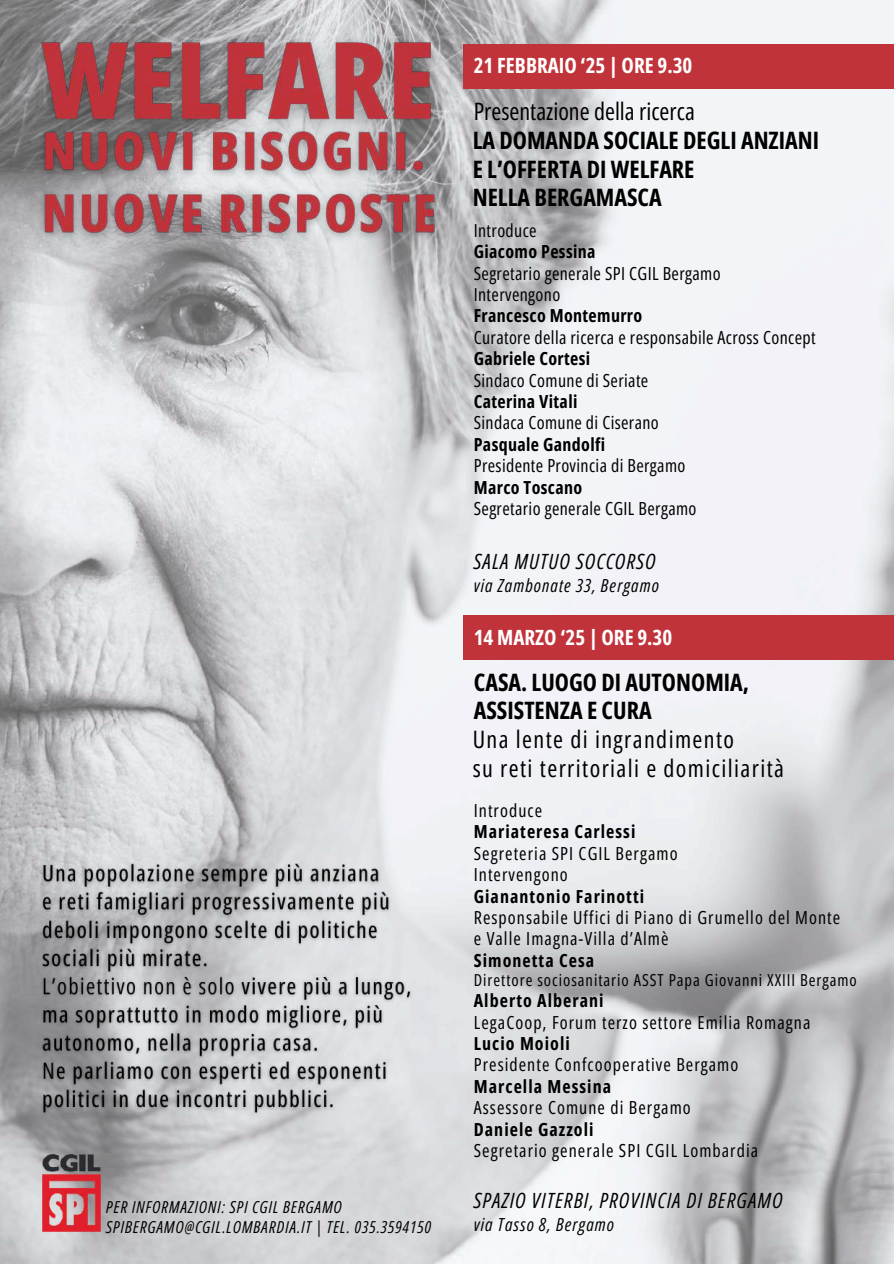
<style>
.page{position:relative;width:894px;height:1264px;background:#fff}
.page>*{position:absolute;margin:0;border:0;box-sizing:border-box;transform-origin:0 0}
.t1{font:700 24px/28.2px "Open Sans Condensed";color:#000}
.t2{font:24px/28.2px "Open Sans Condensed";letter-spacing:.06em;color:#000}
.t3{font:24px "Open Sans Condensed";color:#000}
.t4{font:italic 21px "Open Sans Condensed";letter-spacing:.06em;color:#000}
.t5{font:700 21px "Open Sans Condensed";color:#fff}
.t6{font:18px/21.3px "Open Sans Condensed";letter-spacing:.06em;color:#000}
.t7{font:18px/21.3px "Open Sans Condensed";letter-spacing:.02em;color:#000}
.t8{font:700 18px "Open Sans Condensed";letter-spacing:.06em;color:#000}
.t9{font:700 18px "Open Sans Condensed";letter-spacing:.02em;color:#000}
.t10{font:italic 18px "Open Sans Condensed";letter-spacing:.06em;color:#000}
.t11{font:italic 16.5px/20.2px "Open Sans Condensed";letter-spacing:.06em;color:#000}
.t12{font:16.5px "Open Sans Condensed";letter-spacing:.06em;color:#000}
</style>
<div class="page">
<img style="left:0;top:0;width:893px;height:1263px">
<img style="left:42px;top:1154px;width:59px;height:77px">
<div style="left:462px;top:44px;width:431px;height:45px;background:#c1333a"></div>
<div style="left:462px;top:615px;width:431px;height:45px;background:#c1333a"></div>
<img style="left:36px;top:857px;width:382px;height:262px">
<img style="left:16px;top:5px;width:442px;height:146px">
<img style="left:31px;top:113px;width:417px;height:136px">
<p class="t11" style="left:106px;top:1196px;width:326px">PER INFORMAZIONI: SPI CGIL BERGAMO<br>SPIBERGAMO@CGIL.LOMBARDIA.IT | TEL. 035.3594150</p>
<p class="t5" style="left:473px;top:50px;width:220px">21 FEBBRAIO ‘25 | ORE 9.30</p>
<h1 class="t3" style="left:473px;top:94px;width:222px">Presentazione della ricerca</h1>
<h1 class="t1" style="left:472px;top:126px;width:348px">LA DOMANDA SOCIALE DEGLI ANZIANI<br>E L’OFFERTA DI WELFARE<br>NELLA BERGAMASCA</h1>
<p class="t7" style="left:473px;top:219px;width:64px">Introduce</p>
<p class="t9" style="left:473px;top:239px;width:123px">Giacomo Pessina</p>
<p class="t7" style="left:473px;top:262px;width:248px">Segretario generale SPI CGIL Bergamo<br>Intervengono</p>
<p class="t9" style="left:473px;top:303px;width:170px">Francesco Montemurro</p>
<p class="t7" style="left:473px;top:326px;width:343px">Curatore della ricerca e responsabile Across Concept</p>
<p class="t9" style="left:473px;top:346px;width:118px">Gabriele Cortesi</p>
<p class="t7" style="left:473px;top:369px;width:176px">Sindaco Comune di Seriate</p>
<p class="t9" style="left:473px;top:389px;width:105px">Caterina Vitali</p>
<p class="t7" style="left:473px;top:412px;width:186px">Sindaca Comune di Ciserano</p>
<p class="t9" style="left:473px;top:431px;width:133px">Pasquale Gandolfi</p>
<p class="t7" style="left:473px;top:454px;width:213px">Presidente Provincia di Bergamo</p>
<p class="t9" style="left:473px;top:474px;width:110px">Marco Toscano</p>
<p class="t7" style="left:473px;top:497px;width:224px">Segretario generale CGIL Bergamo</p>
<p class="t4" style="left:473px;top:547px;width:183px">SALA MUTUO SOCCORSO</p>
<p class="t10" style="left:473px;top:572px;width:187px">via Zambonate 33, Bergamo</p>
<p class="t5" style="left:473px;top:622px;width:200px">14 MARZO ‘25 | ORE 9.30</p>
<h1 class="t1" style="left:473px;top:667px;width:276px">CASA. LUOGO DI AUTONOMIA,<br>ASSISTENZA E CURA</h1>
<h1 class="t2" style="left:472px;top:725px;width:313px">Una lente di ingrandimento<br>su reti territoriali e domiciliarità</h1>
<p class="t6" style="left:473px;top:799px;width:70px">Introduce</p>
<p class="t8" style="left:473px;top:819px;width:163px">Mariateresa Carlessi</p>
<p class="t6" style="left:473px;top:842px;width:205px">Segreteria SPI CGIL Bergamo<br>Intervengono</p>
<p class="t8" style="left:473px;top:883px;width:172px">Gianantonio Farinotti</p>
<p class="t6" style="left:473px;top:906px;width:368px">Responsabile Uffici di Piano di Grumello del Monte e Valle Imagna-Villa d’Almè</p>
<p class="t8" style="left:473px;top:947px;width:122px">Simonetta Cesa</p>
<p class="t12" style="left:473px;top:968px;width:384px">Direttore sociosanitario ASST Papa Giovanni XXIII Bergamo</p>
<p class="t8" style="left:473px;top:988px;width:131px">Alberto Alberani</p>
<p class="t6" style="left:473px;top:1010px;width:338px">LegaCoop, Forum terzo settore Emilia Romagna</p>
<p class="t8" style="left:473px;top:1030px;width:97px">Lucio Moioli</p>
<p class="t6" style="left:473px;top:1053px;width:266px">Presidente Confcooperative Bergamo</p>
<p class="t8" style="left:473px;top:1073px;width:139px">Marcella Messina</p>
<p class="t6" style="left:473px;top:1096px;width:218px">Assessore Comune di Bergamo</p>
<p class="t8" style="left:473px;top:1116px;width:121px">Daniele Gazzoli</p>
<p class="t6" style="left:473px;top:1139px;width:286px">Segretario generale SPI CGIL Lombardia</p>
<p class="t4" style="left:473px;top:1185px;width:310px">SPAZIO VITERBI, PROVINCIA DI BERGAMO</p>
<p class="t10" style="left:473px;top:1211px;width:142px">via Tasso 8, Bergamo</p>
</div>
